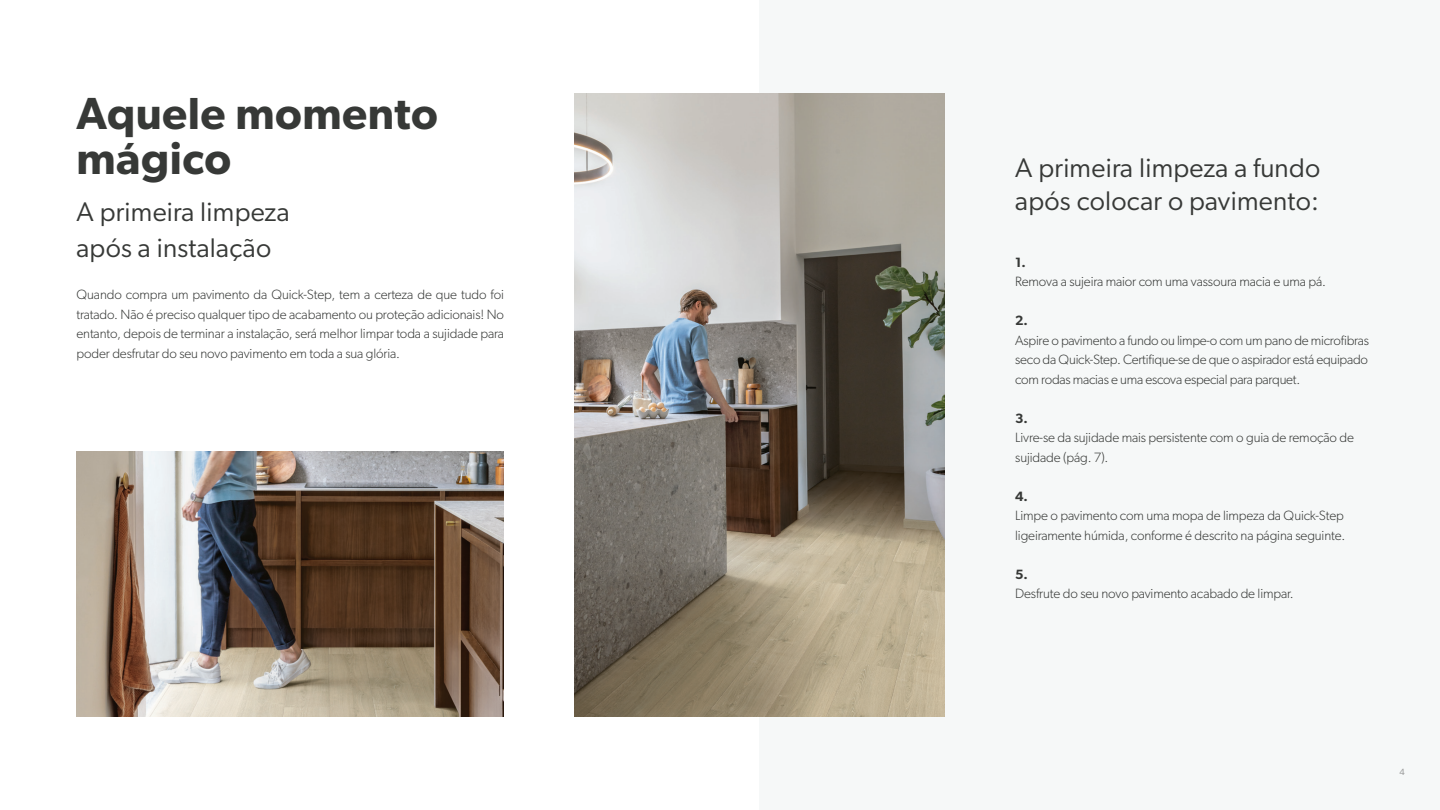
<style>
.page{position:relative;width:1440px;height:810px;background:#fff}
.page>*{position:absolute;margin:0;border:0;box-sizing:border-box;transform-origin:0 0}
.t1{font:600 45px/45px "Gibson";letter-spacing:.01em;color:#373937}
.t2{font:27px/36px "Gibson";letter-spacing:.01em;color:#373937}
.t3{font:300 13.5px/19.5px "Gibson";letter-spacing:-.01em;color:#373937;text-align:justify}
.t4{font:600 13.5px "Gibson";color:#373937}
.t5{font:9px "Gibson";color:#9d9e9e}
</style>
<div class="page">
<div style="left:760px;top:0;width:680px;height:810px;background:#f6f8f8"></div>
<img style="left:77px;top:452px;width:427px;height:265px">
<img style="left:575px;top:93px;width:370px;height:624px">
<h1 class="t1" style="left:76px;top:90px;width:363px">Aquele momento mágico</h1>
<h2 class="t2" style="left:76px;top:193px;width:215px">A primeira limpeza após a instalação</h2>
<p class="t3" style="left:76px;top:284px;width:429px">Quando compra um pavimento da Quick-Step, tem a certeza de que tudo foi tratado. Não é preciso qualquer tipo de acabamento ou proteção adicionais! No entanto, depois de terminar a instalação, será melhor limpar toda a sujidade para poder desfrutar do seu novo pavimento em toda a sua glória.</p>
<h2 class="t2" style="left:1015px;top:152px;width:307px;line-height:32.4px">A primeira limpeza a fundo após colocar o pavimento:</h2>
<p class="t4" style="left:1015px;top:254px;width:12px">1.</p>
<p class="t3" style="left:1015px;top:272px;width:312px">Remova a sujeira maior com uma vassoura macia e uma pá.</p>
<p class="t4" style="left:1015px;top:313px;width:14px">2.</p>
<p class="t3" style="left:1015px;top:330px;width:355px">Aspire o pavimento a fundo ou limpe-o com um pano de microfibras seco da Quick-Step. Certifique-se de que o aspirador está equipado com rodas macias e uma escova especial para parquet.</p>
<p class="t4" style="left:1015px;top:410px;width:14px">3.</p>
<p class="t3" style="left:1015px;top:428px;width:340px">Livre-se da sujidade mais persistente com o guia de remoção de sujidade (pág. 7).</p>
<p class="t4" style="left:1015px;top:488px;width:14px">4.</p>
<p class="t3" style="left:1015px;top:506px;width:331px">Limpe o pavimento com uma mopa de limpeza da Quick-Step ligeiramente húmida, conforme é descrito na página seguinte.</p>
<p class="t4" style="left:1015px;top:566px;width:14px">5.</p>
<p class="t3" style="left:1015px;top:584px;width:280px">Desfrute do seu novo pavimento acabado de limpar.</p>
<p class="t5" style="left:1399px;top:766px;width:7px">4</p>
</div>
